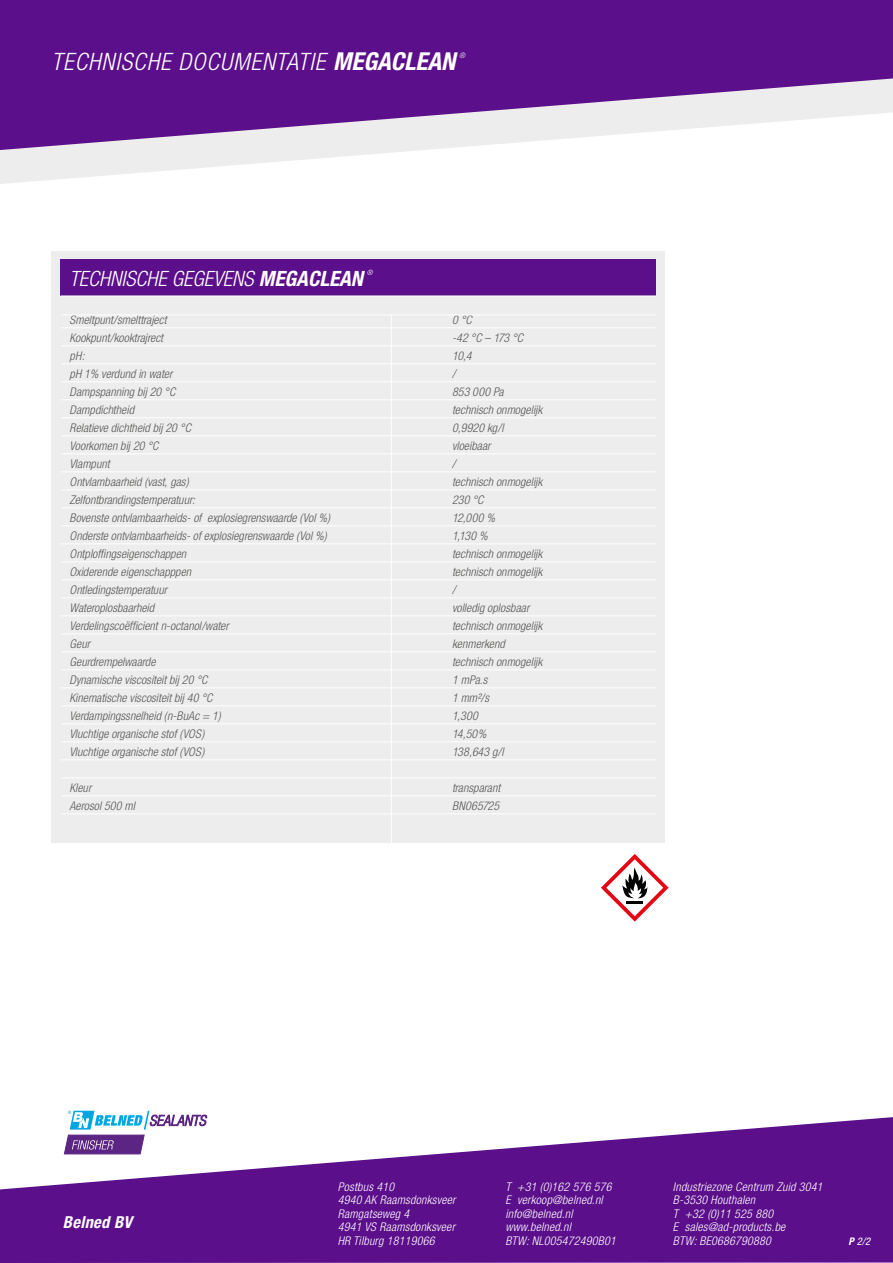
<style>
.page{position:relative;width:893px;height:1263px;background:#fff}
.page>*{position:absolute;margin:0;border:0;box-sizing:border-box;transform-origin:0 0}
.t1{font:italic 300 condensed 24px "Helvetica Neue";letter-spacing:.04em;color:#fff}
.t2{font:italic 300 condensed 21.15px "Helvetica Neue";color:#fff}
.t3{font:italic 700 condensed 16.5px "Helvetica Neue";letter-spacing:.02em;color:#fff}
.t4{font:italic 300 condensed 12px "Helvetica Neue";letter-spacing:.005em;color:#575756}
.t5{font:italic 300 condensed 12px/13.5px "Helvetica Neue";letter-spacing:.02em;color:#fff}
.t6{font:italic condensed 10.5px "Helvetica Neue";color:#fff}
.t7{font:italic 300 condensed 7.5px "Helvetica Neue";color:#fff}
.t8{font:italic 300 condensed 7.35px "Helvetica Neue";color:#fff}
.s1{font-weight:700;font-size:24.75px}
.s2{font-weight:700}
</style>
<div class="page">
<div style="left:52px;top:251px;width:613px;height:592px;background:#ededed"></div>
<div style="left:61px;top:260px;width:595px;height:36px;background:#5c0f8b"></div>
<hr style="left:61px;top:296px;width:595px;height:1px;background:#fff">
<hr style="left:61px;top:327px;width:595px;height:1px;background:#fff">
<hr style="left:61px;top:345px;width:595px;height:1px;background:#fff">
<hr style="left:61px;top:363px;width:595px;height:1px;background:#fff">
<hr style="left:61px;top:381px;width:595px;height:1px;background:#fff">
<hr style="left:61px;top:399px;width:595px;height:1px;background:#fff">
<hr style="left:61px;top:417px;width:595px;height:1px;background:#fff">
<hr style="left:61px;top:435px;width:595px;height:1px;background:#fff">
<hr style="left:61px;top:453px;width:595px;height:1px;background:#fff">
<hr style="left:61px;top:471px;width:595px;height:1px;background:#fff">
<hr style="left:61px;top:489px;width:595px;height:1px;background:#fff">
<hr style="left:61px;top:507px;width:595px;height:1px;background:#fff">
<hr style="left:61px;top:525px;width:595px;height:1px;background:#fff">
<hr style="left:61px;top:543px;width:595px;height:1px;background:#fff">
<hr style="left:61px;top:561px;width:595px;height:1px;background:#fff">
<hr style="left:61px;top:579px;width:595px;height:1px;background:#fff">
<hr style="left:61px;top:597px;width:595px;height:1px;background:#fff">
<hr style="left:61px;top:615px;width:595px;height:1px;background:#fff">
<hr style="left:61px;top:633px;width:595px;height:1px;background:#fff">
<hr style="left:61px;top:651px;width:595px;height:1px;background:#fff">
<hr style="left:61px;top:669px;width:595px;height:1px;background:#fff">
<hr style="left:61px;top:687px;width:595px;height:1px;background:#fff">
<hr style="left:61px;top:705px;width:595px;height:1px;background:#fff">
<hr style="left:61px;top:723px;width:595px;height:1px;background:#fff">
<hr style="left:61px;top:741px;width:595px;height:1px;background:#fff">
<hr style="left:61px;top:759px;width:595px;height:1px;background:#fff">
<hr style="left:61px;top:777px;width:595px;height:1px;background:#fff">
<hr style="left:61px;top:795px;width:595px;height:1px;background:#fff">
<hr style="left:61px;top:813px;width:595px;height:1px;background:#fff">
<hr style="left:391px;top:315px;width:1px;height:530px;background:#fff">
<hr style="left:62px;top:314px;width:594px;height:1px;background:#fff">
<svg style="left:601px;top:854px;width:68px;height:67px"></svg>
<hr style="left:627px;top:901px;width:16px;height:3px;background:#000">
<svg style="left:0;top:1117px;width:893px;height:146px;fill:#5c0f8b"></svg>
<svg style="left:68px;top:1111px;width:139px;height:18px"></svg>
<svg style="left:64px;top:1135px;width:80px;height:19px;background:#6f3e91"></svg>
<svg style="left:0;top:150px;width:418px;height:34px;fill:#f0f0f0"></svg>
<svg style="left:0;top:0;width:893px;height:150px;background:#7f45a3"></svg>
<h1 class="t1" style="left:52px;top:48px;width:405px">TECHNISCHE DOCUMENTATIE <span class="s1">MEGACLEAN</span></h1>
<p class="t7" style="left:459px;top:51px;width:7px">®</p>
<h2 class="t2" style="left:70px;top:266px;width:295px">TECHNISCHE GEGEVENS <span class="s2">MEGACLEAN</span></h2>
<p class="t8" style="left:367px;top:268px;width:7px">®</p>
<p class="t4" style="left:70px;top:313px;width:99px">Smeltpunt/smelttraject</p>
<p class="t4" style="left:452px;top:313px;width:21px">0 °C</p>
<p class="t4" style="left:70px;top:331px;width:95px">Kookpunt/kooktrajrect</p>
<p class="t4" style="left:452px;top:331px;width:73px">-42 °C – 173 °C</p>
<p class="t4" style="left:70px;top:349px;width:17px">pH:</p>
<p class="t4" style="left:452px;top:349px;width:21px">10,4</p>
<p class="t4" style="left:70px;top:367px;width:104px">pH 1% verdund in water</p>
<p class="t4" style="left:452px;top:367px;width:5px">/</p>
<p class="t4" style="left:70px;top:385px;width:107px">Dampspanning bij 20 °C</p>
<p class="t4" style="left:452px;top:385px;width:53px">853 000 Pa</p>
<p class="t4" style="left:70px;top:403px;width:66px">Dampdichtheid</p>
<p class="t4" style="left:452px;top:403px;width:92px">technisch onmogelijk</p>
<p class="t4" style="left:70px;top:421px;width:123px">Relatieve dichtheid bij 20 °C</p>
<p class="t4" style="left:452px;top:421px;width:53px">0,9920 kg/l</p>
<p class="t4" style="left:70px;top:439px;width:91px">Voorkomen bij 20 °C</p>
<p class="t4" style="left:452px;top:439px;width:40px">vloeibaar</p>
<p class="t4" style="left:70px;top:457px;width:42px">Vlampunt</p>
<p class="t4" style="left:452px;top:457px;width:5px">/</p>
<p class="t4" style="left:70px;top:475px;width:121px">Ontvlambaarheid (vast, gas)</p>
<p class="t4" style="left:452px;top:475px;width:92px">technisch onmogelijk</p>
<p class="t4" style="left:70px;top:493px;width:127px">Zelfontbrandingstemperatuur:</p>
<p class="t4" style="left:452px;top:493px;width:33px">230 °C</p>
<p class="t4" style="left:70px;top:511px;width:262px">Bovenste ontvlambaarheids- of explosiegrenswaarde (Vol %)</p>
<p class="t4" style="left:452px;top:511px;width:44px">12,000 %</p>
<p class="t4" style="left:70px;top:529px;width:259px">Onderste ontvlambaarheids- of explosiegrenswaarde (Vol %)</p>
<p class="t4" style="left:452px;top:529px;width:37px">1,130 %</p>
<p class="t4" style="left:70px;top:547px;width:118px">Ontploffingseigenschappen</p>
<p class="t4" style="left:452px;top:547px;width:92px">technisch onmogelijk</p>
<p class="t4" style="left:70px;top:565px;width:123px">Oxiderende eigenschapppen</p>
<p class="t4" style="left:452px;top:565px;width:92px">technisch onmogelijk</p>
<p class="t4" style="left:70px;top:583px;width:99px">Ontledingstemperatuur</p>
<p class="t4" style="left:452px;top:583px;width:5px">/</p>
<p class="t4" style="left:70px;top:601px;width:86px">Wateroplosbaarheid</p>
<p class="t4" style="left:452px;top:601px;width:79px">volledig oplosbaar</p>
<p class="t4" style="left:70px;top:619px;width:161px">Verdelingscoëfficient n-octanol/water</p>
<p class="t4" style="left:452px;top:619px;width:92px">technisch onmogelijk</p>
<p class="t4" style="left:70px;top:637px;width:22px">Geur</p>
<p class="t4" style="left:452px;top:637px;width:54px">kenmerkend</p>
<p class="t4" style="left:70px;top:655px;width:87px">Geurdrempelwaarde</p>
<p class="t4" style="left:452px;top:655px;width:92px">technisch onmogelijk</p>
<p class="t4" style="left:70px;top:673px;width:139px">Dynamische viscositeit bij 20 °C</p>
<p class="t4" style="left:452px;top:673px;width:37px">1 mPa.s</p>
<p class="t4" style="left:70px;top:691px;width:144px">Kinematische viscositeit bij 40 °C</p>
<p class="t4" style="left:452px;top:691px;width:39px">1 mm²/s</p>
<p class="t4" style="left:70px;top:709px;width:153px">Verdampingssnelheid (n-BuAc = 1)</p>
<p class="t4" style="left:452px;top:709px;width:27px">1,300</p>
<p class="t4" style="left:70px;top:727px;width:136px">Vluchtige organische stof (VOS)</p>
<p class="t4" style="left:452px;top:727px;width:36px">14,50%</p>
<p class="t4" style="left:70px;top:745px;width:136px">Vluchtige organische stof (VOS)</p>
<p class="t4" style="left:452px;top:745px;width:53px">138,643 g/l</p>
<p class="t4" style="left:70px;top:781px;width:23px">Kleur</p>
<p class="t4" style="left:452px;top:781px;width:50px">transparant</p>
<p class="t4" style="left:70px;top:799px;width:67px">Aerosol 500 ml</p>
<p class="t4" style="left:452px;top:799px;width:49px">BN065725</p>
<h3 class="t3" style="left:63px;top:1212px;width:71px">Belned BV</h3>
<p class="t5" style="left:338px;top:1179px;width:119px">Postbus 410<br>4940 AK Raamsdonksveer<br>Ramgatseweg 4<br>4941 VS Raamsdonksveer<br>HR Tilburg 18119066</p>
<p class="t5" style="left:505px;top:1179px;width:112px">T +31 (0)162 576 576<br>E verkoop@belned.nl info@belned.nl www.belned.nl<br>BTW: NL005472490B01</p>
<p class="t5" style="left:673px;top:1179px;width:151px">Industriezone Centrum Zuid 3041<br>B-3530 Houthalen<br>T +32 (0)11 525 880<br>E sales@ad-products.be<br>BTW: BE0686790880</p>
<p class="t6" style="left:848px;top:1235px;width:23px"><span class="s2">P</span> 2/2</p>
</div>
